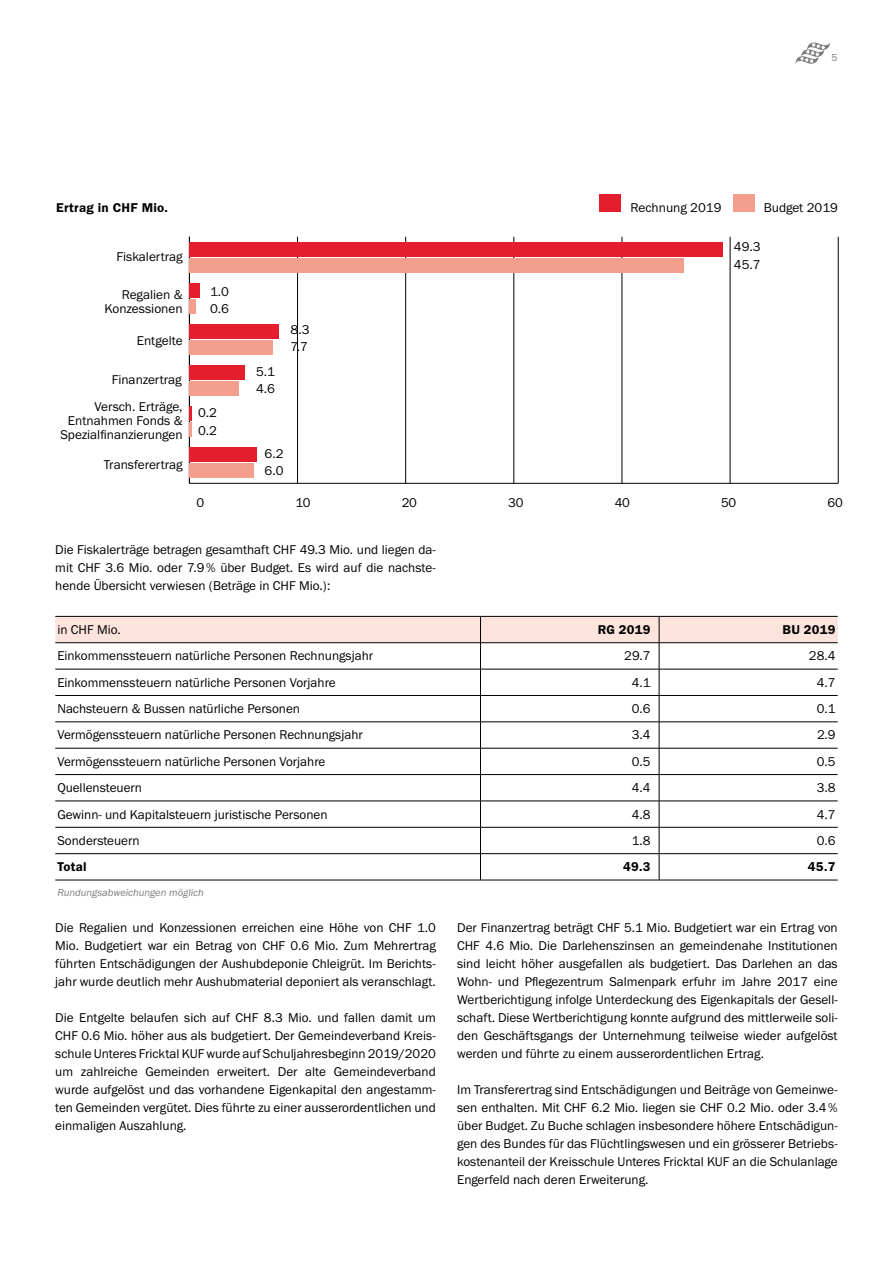
<style>
.page{position:relative;width:893px;height:1263px;background:#fff}
.page>*{position:absolute;margin:0;border:0;box-sizing:border-box;transform-origin:0 0}
.t1{font:13.2px/18px "Franklin Gothic URW Boo";color:#000}
.t2{font:13.2px "Franklin Gothic URW Dem";letter-spacing:.02em;color:#000}
.t3{font:10.5px "Franklin Gothic URW Boo Ita";color:#7a7b7a}
.t4{font:10.5px "Franklin Gothic URW Boo";color:#7a7b7a}
</style>
<div class="page">
<svg style="left:795px;top:42px;width:35px;height:22px"></svg>
<svg style="left:55px;top:616px;width:783px;height:264px"></svg>
<hr style="left:659px;top:616px;width:179px;height:1px;background:#000">
<hr style="left:55px;top:880px;width:425px;height:1px;background:#000">
<hr style="left:480px;top:880px;width:179px;height:1px;background:#000">
<hr style="left:659px;top:880px;width:179px;height:1px;background:#000">
<hr style="left:189px;top:483px;width:649px;height:1px;background:#000">
<hr style="left:297px;top:237px;width:1px;height:246px;background:#000">
<hr style="left:405px;top:237px;width:1px;height:246px;background:#000">
<hr style="left:514px;top:237px;width:1px;height:246px;background:#000">
<hr style="left:622px;top:237px;width:1px;height:246px;background:#000">
<hr style="left:730px;top:237px;width:1px;height:246px;background:#000">
<hr style="left:838px;top:237px;width:1px;height:246px;background:#000">
<hr style="left:189px;top:237px;width:1px;height:246px;background:#000">
<div style="left:189px;top:464px;width:65px;height:14px;background:#f49f8d"></div>
<hr style="left:189px;top:422px;width:3px;height:15px;background:#f49f8d">
<div style="left:189px;top:381px;width:50px;height:15px;background:#f49f8d"></div>
<div style="left:189px;top:340px;width:84px;height:15px;background:#f49f8d"></div>
<div style="left:189px;top:299px;width:7px;height:15px;background:#f49f8d"></div>
<div style="left:189px;top:258px;width:495px;height:15px;background:#f49f8d"></div>
<div style="left:189px;top:447px;width:67px;height:15px;background:#e51e2d"></div>
<hr style="left:189px;top:406px;width:3px;height:15px;background:#e51e2d">
<div style="left:189px;top:365px;width:56px;height:15px;background:#e51e2d"></div>
<div style="left:189px;top:324px;width:90px;height:15px;background:#e51e2d"></div>
<div style="left:189px;top:283px;width:11px;height:15px;background:#e51e2d"></div>
<div style="left:189px;top:242px;width:533px;height:14px;background:#e51e2d"></div>
<div style="left:600px;top:194px;width:21px;height:18px;background:#e51e2d"></div>
<div style="left:733px;top:194px;width:22px;height:18px;background:#f49f8d"></div>
<p class="t4" style="left:831px;top:51px;width:8px">5</p>
<p class="t2" style="left:56px;top:200px;width:113px">Ertrag in CHF Mio.</p>
<p class="t1" style="left:117px;top:247px;width:68px">Fiskalertrag</p>
<p class="t1" style="left:104px;top:287px;width:80px;line-height:14.2px;text-align:right">Regalien &amp;<br>Konzessionen</p>
<p class="t1" style="left:137px;top:331px;width:47px">Entgelte</p>
<p class="t1" style="left:112px;top:371px;width:72px">Finanzertrag</p>
<p class="t1" style="left:60px;top:399px;width:124px;line-height:14.2px;text-align:right">Versch. Erträge,<br>Entnahmen Fonds &amp;<br>Spezialfinanzierungen</p>
<p class="t1" style="left:104px;top:455px;width:80px">Transferertrag</p>
<p class="t1" style="left:631px;top:199px;width:92px">Rechnung 2019</p>
<p class="t1" style="left:764px;top:199px;width:76px">Budget 2019</p>
<p class="t1" style="left:210px;top:282px;width:20px;line-height:17.2px">1.0<br>0.6</p>
<p class="t1" style="left:198px;top:404px;width:20px;line-height:17.2px">0.2<br>0.2</p>
<p class="t1" style="left:256px;top:363px;width:20px;line-height:17.2px">5.1<br>4.6</p>
<p class="t1" style="left:291px;top:321px;width:21px;line-height:17.2px">8.3<br>7.7</p>
<p class="t1" style="left:264px;top:444px;width:20px;line-height:17.2px">6.2<br>6.0</p>
<p class="t1" style="left:734px;top:238px;width:28px;line-height:17.2px">49.3<br>45.7</p>
<p class="t1" style="left:196px;top:493px;width:9px">0</p>
<p class="t1" style="left:295px;top:493px;width:17px">10</p>
<p class="t1" style="left:402px;top:493px;width:17px">20</p>
<p class="t1" style="left:508px;top:493px;width:17px">30</p>
<p class="t1" style="left:615px;top:493px;width:17px">40</p>
<p class="t1" style="left:721px;top:493px;width:17px">50</p>
<p class="t1" style="left:828px;top:493px;width:17px">60</p>
<p class="t1" style="left:55px;top:541px;width:382px;text-align:justify">Die Fiskalerträge betragen gesamthaft CHF 49.3 Mio. und liegen da&shy;mit CHF 3.6 Mio. oder 7.9% über Budget. Es wird auf die nachste&shy;hende Übersicht verwiesen (Beträge in CHF Mio.):</p>
<p class="t1" style="left:57px;top:620px;width:65px">in CHF Mio.</p>
<p class="t2" style="left:598px;top:621px;width:54px">RG 2019</p>
<p class="t2" style="left:782px;top:621px;width:55px">BU 2019</p>
<p class="t1" style="left:57px;top:647px;width:317px">Einkommenssteuern natürliche Personen Rechnungsjahr</p>
<p class="t1" style="left:624px;top:647px;width:28px">29.7</p>
<p class="t1" style="left:809px;top:647px;width:28px">28.4</p>
<p class="t1" style="left:57px;top:673px;width:280px">Einkommenssteuern natürliche Personen Vorjahre</p>
<p class="t1" style="left:632px;top:673px;width:20px">4.1</p>
<p class="t1" style="left:817px;top:673px;width:20px">4.7</p>
<p class="t1" style="left:57px;top:699px;width:244px">Nachsteuern &amp; Bussen natürliche Personen</p>
<p class="t1" style="left:632px;top:699px;width:20px">0.6</p>
<p class="t1" style="left:817px;top:699px;width:20px">0.1</p>
<p class="t1" style="left:57px;top:726px;width:307px">Vermögenssteuern natürliche Personen Rechnungsjahr</p>
<p class="t1" style="left:632px;top:726px;width:20px">3.4</p>
<p class="t1" style="left:817px;top:726px;width:20px">2.9</p>
<p class="t1" style="left:57px;top:752px;width:269px">Vermögenssteuern natürliche Personen Vorjahre</p>
<p class="t1" style="left:632px;top:752px;width:20px">0.5</p>
<p class="t1" style="left:817px;top:752px;width:20px">0.5</p>
<p class="t1" style="left:57px;top:778px;width:86px">Quellensteuern</p>
<p class="t1" style="left:632px;top:778px;width:20px">4.4</p>
<p class="t1" style="left:817px;top:778px;width:20px">3.8</p>
<p class="t1" style="left:57px;top:805px;width:272px">Gewinn- und Kapitalsteuern juristische Personen</p>
<p class="t1" style="left:632px;top:805px;width:20px">4.8</p>
<p class="t1" style="left:817px;top:805px;width:20px">4.7</p>
<p class="t1" style="left:57px;top:831px;width:84px">Sondersteuern</p>
<p class="t1" style="left:632px;top:831px;width:20px">1.8</p>
<p class="t1" style="left:817px;top:831px;width:20px">0.6</p>
<p class="t2" style="left:57px;top:859px;width:31px">Total</p>
<p class="t2" style="left:623px;top:859px;width:29px">49.3</p>
<p class="t2" style="left:808px;top:859px;width:29px">45.7</p>
<p class="t3" style="left:57px;top:886px;width:148px">Rundungsabweichungen möglich</p>
<p class="t1" style="left:55px;top:919px;width:382px;text-align:justify">Die Regalien und Konzessionen erreichen eine Höhe von CHF 1.0<br>Mio. Budgetiert war ein Betrag von CHF 0.6 Mio. Zum Mehrertrag führten Entschädigungen der Aushubdeponie Chleigrüt. Im Berichts&shy;jahr wurde deutlich mehr Aushubmaterial deponiert als veranschlagt.</p>
<p class="t1" style="left:55px;top:1009px;width:382px;text-align:justify">Die Entgelte belaufen sich auf CHF 8.3 Mio. und fallen damit um CHF 0.6 Mio. höher aus als budgetiert. Der Gemeindeverband Kreis&shy;schule Unteres Fricktal KUF wurde auf Schuljahresbeginn 2019/2020 um zahlreiche Gemeinden erweitert. Der alte Gemeindeverband wurde aufgelöst und das vorhandene Eigenkapital den angestamm&shy;ten Gemeinden vergütet. Dies führte zu einer ausserordentlichen und einmaligen Auszahlung.</p>
<p class="t1" style="left:457px;top:919px;width:382px;text-align:justify">Der Finanzertrag beträgt CHF 5.1 Mio. Budgetiert war ein Ertrag von CHF 4.6 Mio. Die Darlehenszinsen an gemeindenahe Institutionen sind leicht höher ausgefallen als budgetiert. Das Darlehen an das Wohn- und Pflegezentrum Salmenpark erfuhr im Jahre 2017 eine Wertberichtigung infolge Unterdeckung des Eigenkapitals der Gesell&shy;schaft. Diese Wertberichtigung konnte aufgrund des mittlerweile soli&shy;den Geschäftsgangs der Unternehmung teilweise wieder aufgelöst werden und führte zu einem ausserordentlichen Ertrag.</p>
<p class="t1" style="left:457px;top:1081px;width:382px;text-align:justify">Im Transferertrag sind Entschädigungen und Beiträge von Gemeinwe&shy;sen enthalten. Mit CHF 6.2 Mio. liegen sie CHF 0.2 Mio. oder 3.4% über Budget. Zu Buche schlagen insbesondere höhere Entschädigun&shy;gen des Bundes für das Flüchtlingswesen und ein grösserer Betriebs&shy;kostenanteil der Kreisschule Unteres Fricktal KUF an die Schulanlage Engerfeld nach deren Erweiterung.</p>
</div>
